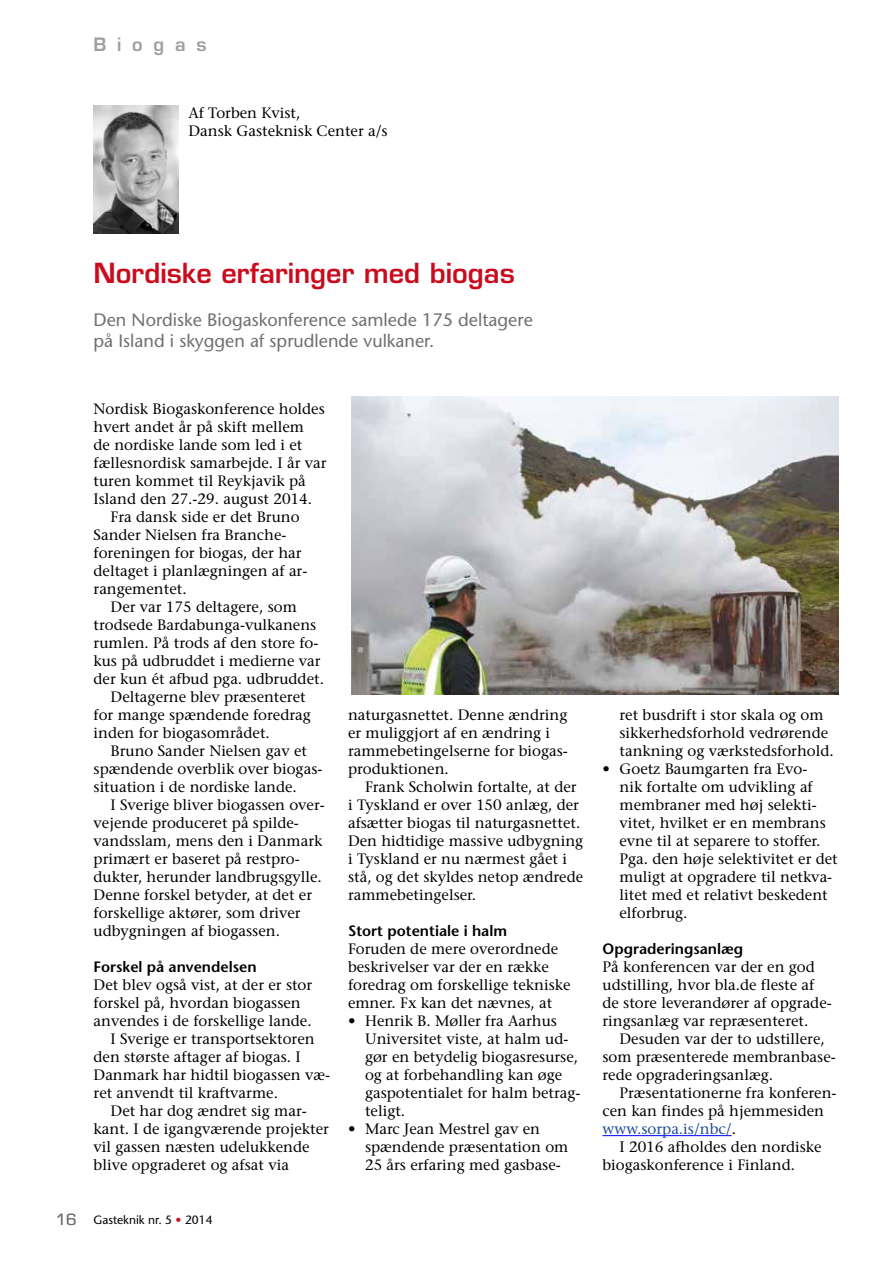
<style>
.page{position:relative;width:893px;height:1263px;background:#fff}
.page>*{position:absolute;margin:0;border:0;box-sizing:border-box;transform-origin:0 0}
.t1{font:600 27px "Eurostile";color:#ca0a1d}
.t2{font:18px/21px "Stone Sans";color:#707172}
.t3{font:600 18px "Eurostile";letter-spacing:.6em;color:#9c9e9f}
.t4{font:15px/18px "Stone Serif";color:#000}
.t5{font:600 15px "Stone Sans";color:#000}
.t6{font:15px "Eurostile";color:#707172}
.t7{font:12px "Stone Sans";color:#000}
.s1{color:#ca0a1d}
.s2{color:#1f4b92}
</style>
<div class="page">
<hr style="left:602px;top:1135px;width:130px;height:1px;background:#00f">
<img style="left:94px;top:106px;width:85px;height:127px">
<img style="left:352px;top:397px;width:487px;height:297px">
<p class="t3" style="left:94px;top:33px;width:114px">Biogas</p>
<p class="t4" style="left:189px;top:103px;width:201px">Af Torben Kvist,<br>Dansk Gasteknisk Center a/s</p>
<h1 class="t1" style="left:94px;top:256px;width:423px">Nordiske erfaringer med biogas</h1>
<p class="t2" style="left:94px;top:309px;width:441px">Den Nordiske Biogaskonference samlede 175 deltagere på Island i skyggen af sprudlende vulkaner.</p>
<p class="t6" style="left:56px;top:1210px;width:22px">16</p>
<p class="t4" style="left:94px;top:400px;width:233px">Nordisk Biogaskonference holdes</p>
<p class="t4" style="left:94px;top:418px;width:212px">hvert andet år på skift mellem</p>
<p class="t4" style="left:94px;top:436px;width:210px">de nordiske lande som led i et</p>
<p class="t4" style="left:94px;top:454px;width:235px">fællesnordisk samarbejde. I år var</p>
<p class="t4" style="left:94px;top:472px;width:214px">turen kommet til Reykjavik på</p>
<p class="t4" style="left:94px;top:490px;width:220px">Island den 27.-29. august 2014.</p>
<p class="t4" style="left:111px;top:508px;width:191px">Fra dansk side er det Bruno</p>
<p class="t4" style="left:94px;top:526px;width:194px">Sander Nielsen fra Branche-</p>
<p class="t4" style="left:94px;top:544px;width:210px">foreningen for biogas, der har</p>
<p class="t4" style="left:94px;top:562px;width:215px">deltaget i planlægningen af ar-</p>
<p class="t4" style="left:94px;top:580px;width:95px">rangementet.</p>
<p class="t4" style="left:111px;top:598px;width:188px">Der var 175 deltagere, som</p>
<p class="t4" style="left:94px;top:616px;width:224px">trodsede Bardabunga-vulkanens</p>
<p class="t4" style="left:94px;top:634px;width:226px">rumlen. På trods af den store fo-</p>
<p class="t4" style="left:94px;top:652px;width:229px">kus på udbruddet i medierne var</p>
<p class="t4" style="left:94px;top:670px;width:232px">der kun ét afbud pga. udbruddet.</p>
<p class="t4" style="left:111px;top:688px;width:197px">Deltagerne blev præsenteret</p>
<p class="t4" style="left:94px;top:706px;width:219px">for mange spændende foredrag</p>
<p class="t4" style="left:94px;top:724px;width:178px">inden for biogasområdet.</p>
<p class="t4" style="left:111px;top:742px;width:198px">Bruno Sander Nielsen gav et</p>
<p class="t4" style="left:94px;top:760px;width:230px">spændende overblik over biogas-</p>
<p class="t4" style="left:94px;top:778px;width:205px">situation i de nordiske lande.</p>
<p class="t4" style="left:111px;top:796px;width:216px">I Sverige bliver biogassen over-</p>
<p class="t4" style="left:94px;top:814px;width:207px">vejende produceret på spilde-</p>
<p class="t4" style="left:94px;top:832px;width:230px">vandsslam, mens den i Danmark</p>
<p class="t4" style="left:94px;top:850px;width:208px">primært er baseret på restpro-</p>
<p class="t4" style="left:94px;top:868px;width:230px">dukter, herunder landbrugsgylle.</p>
<p class="t4" style="left:94px;top:886px;width:220px">Denne forskel betyder, at det er</p>
<p class="t4" style="left:94px;top:904px;width:209px">forskellige aktører, som driver</p>
<p class="t4" style="left:94px;top:922px;width:188px">udbygningen af biogassen.</p>
<p class="t5" style="left:94px;top:958px;width:165px">Forskel på anvendelsen</p>
<p class="t4" style="left:94px;top:976px;width:220px">Det blev også vist, at der er stor</p>
<p class="t4" style="left:94px;top:994px;width:209px">forskel på, hvordan biogassen</p>
<p class="t4" style="left:94px;top:1012px;width:220px">anvendes i de forskellige lande.</p>
<p class="t4" style="left:111px;top:1030px;width:206px">I Sverige er transportsektoren</p>
<p class="t4" style="left:94px;top:1048px;width:209px">den største aftager af biogas. I</p>
<p class="t4" style="left:94px;top:1066px;width:238px">Danmark har hidtil biogassen væ-</p>
<p class="t4" style="left:94px;top:1084px;width:186px">ret anvendt til kraftvarme.</p>
<p class="t4" style="left:111px;top:1102px;width:198px">Det har dog ændret sig mar-</p>
<p class="t4" style="left:94px;top:1120px;width:237px">kant. I de igangværende projekter</p>
<p class="t4" style="left:94px;top:1138px;width:218px">vil gassen næsten udelukkende</p>
<p class="t4" style="left:94px;top:1156px;width:197px">blive opgraderet og afsat via</p>
<p class="t7" style="left:94px;top:1213px;width:121px">Gasteknik nr. 5 <span class="s1">•</span> 2014</p>
<p class="t4" style="left:348px;top:706px;width:221px">naturgasnettet. Denne ændring er muliggjort af en ændring i rammebetingelserne for biogas&shy;produktionen.</p>
<p class="t4" style="left:348px;top:778px;width:237px;text-indent:17px">Frank Scholwin fortalte, at der i Tyskland er over 150 anlæg, der afsætter biogas til naturgasnettet.<br>Den hidtidige massive udbygning i Tyskland er nu nærmest gået i stå, og det skyldes netop ændrede rammebetingelser.</p>
<p class="t5" style="left:348px;top:922px;width:161px">Stort potentiale i halm</p>
<p class="t4" style="left:348px;top:940px;width:224px">Foruden de mere overordnede beskrivelser var der en række foredrag om forskellige tekniske emner. Fx kan det nævnes, at</p>
<p class="t4" style="left:365px;top:1012px;width:217px;text-indent:-17px">• Henrik B. Møller fra Aarhus<br>Universitet viste, at halm ud&shy;gør en betydelig biogasresurse, og at forbehandling kan øge gaspotentialet for halm betrag&shy;teligt.</p>
<p class="t4" style="left:365px;top:1120px;width:205px;text-indent:-17px">• Marc Jean Mestrel gav en spændende præsentation om<br>25 års erfaring med gasbase-</p>
<p class="t4" style="left:619px;top:706px;width:216px">ret busdrift i stor skala og om sikkerhedsforhold vedrørende tankning og værkstedsforhold.</p>
<p class="t4" style="left:619px;top:760px;width:220px;text-indent:-17px">• Goetz Baumgarten fra Evo-<br>nik fortalte om udvikling af membraner med høj selekti&shy;vitet, hvilket er en membrans evne til at separere to stoffer.<br>Pga. den høje selektivitet er det muligt at opgradere til netkva&shy;litet med et relativt beskedent elforbrug.</p>
<p class="t5" style="left:602px;top:940px;width:142px">Opgraderingsanlæg</p>
<p class="t4" style="left:602px;top:958px;width:231px">På konferencen var der en god udstilling, hvor bla.de fleste af de store leverandører af opgrade&shy;ringsanlæg var repræsenteret.</p>
<p class="t4" style="left:602px;top:1030px;width:235px;text-indent:17px">Desuden var der to udstillere, som præsenterede membranbase&shy;rede opgraderingsanlæg.</p>
<p class="t4" style="left:602px;top:1084px;width:236px;text-indent:17px">Præsentationerne fra konferen&shy;cen kan findes på hjemmesiden <span class="s2">www.sorpa.is/nbc/</span>.</p>
<p class="t4" style="left:602px;top:1138px;width:221px;text-indent:17px">I 2016 afholdes den nordiske biogaskonference i Finland.</p>
</div>
